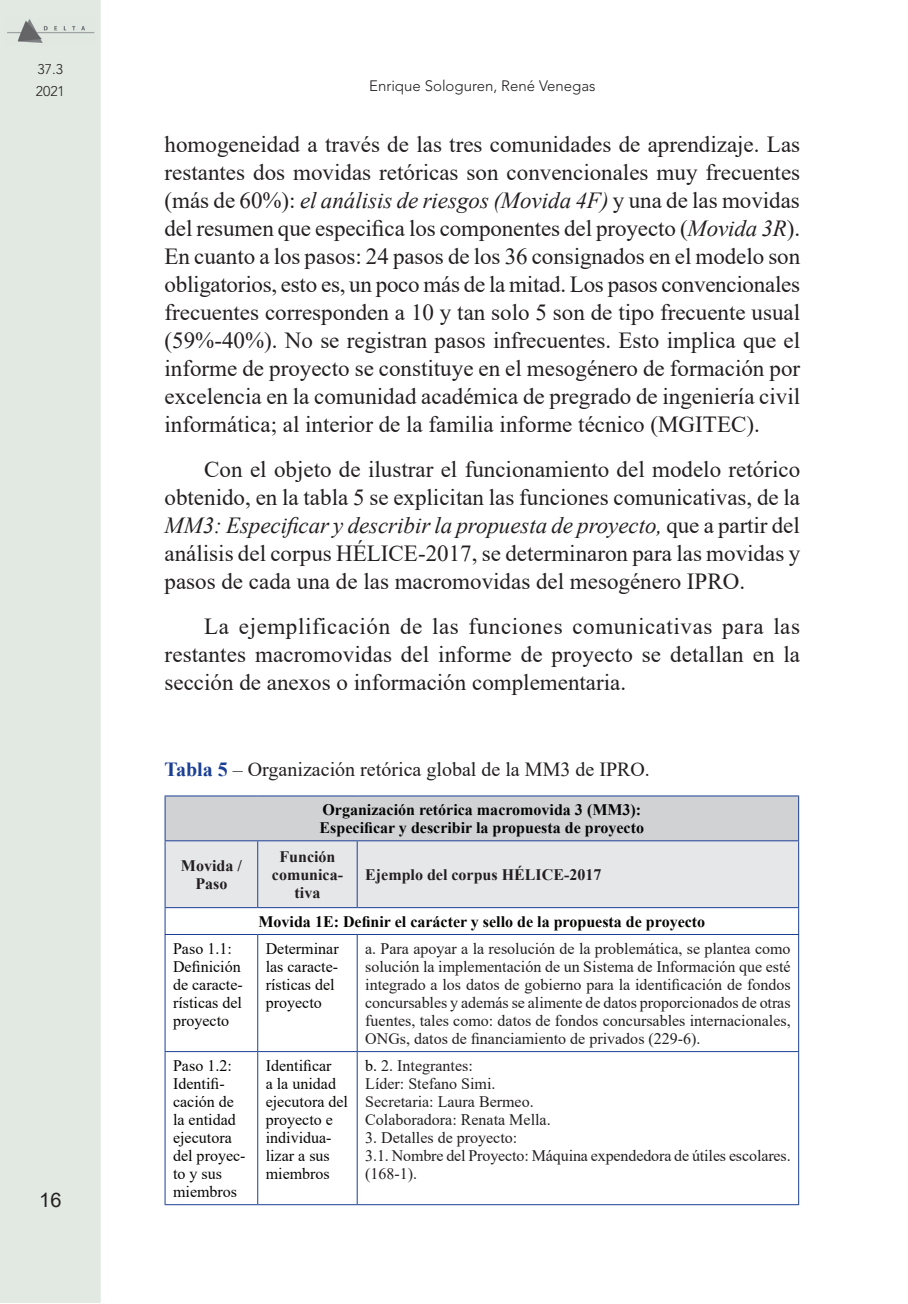
<style>
.page{position:relative;width:908px;height:1304px;background:#fff}
.page>*{position:absolute;margin:0;border:0;box-sizing:border-box;transform-origin:0 0}
.t1{font:23px/28px "Times New Roman";color:#231f20;text-align:justify}
.t2{font:20px "Times New Roman";color:#231f20}
.t3{font:20px "Arial";color:#231f20}
.t4{font:16px/18px "Times New Roman";color:#231f20}
.t5{font:16px/18px "Times New Roman";color:#040503}
.t6{font:700 16px/18px "Times New Roman";color:#040503}
.t7{font:700 16px/18px "Times New Roman";color:#231f20;text-align:center}
.t8{font:300 15px "Avenir";color:#231f20}
.t9{font:300 14px/22px "Avenir";color:#231f20}
.s1{font-style:italic}
.s2{font-weight:700;color:#1b3f94}
.s3{color:#040503}
</style>
<div class="page">
<div style="left:0;top:0;width:102px;height:1303px;background:#e1e9e2"></div>
<img style="left:7px;top:19px;width:88px;height:24px">
<div style="left:101px;top:0;width:6px;height:1304px;background:#fff"></div>
<div style="left:165px;top:796px;width:633px;height:45px;background:#d1d2d4"></div>
<hr style="left:164px;top:795px;width:93px;height:1px;background:#1b3f94">
<hr style="left:164px;top:796px;width:1px;height:44px;background:#1b3f94">
<hr style="left:257px;top:795px;width:100px;height:1px;background:#1b3f94">
<hr style="left:357px;top:795px;width:441px;height:1px;background:#1b3f94">
<hr style="left:797px;top:796px;width:1px;height:44px;background:#1b3f94">
<hr style="left:164px;top:840px;width:93px;height:1px;background:#1b3f94">
<hr style="left:257px;top:840px;width:100px;height:1px;background:#1b3f94">
<hr style="left:357px;top:840px;width:441px;height:1px;background:#1b3f94">
<svg style="left:164px;top:841px;width:634px;height:93px"></svg>
<hr style="left:164px;top:934px;width:93px;height:1px;background:#1b3f94">
<hr style="left:164px;top:935px;width:1px;height:116px;background:#1b3f94">
<hr style="left:257px;top:934px;width:100px;height:1px;background:#1b3f94">
<hr style="left:257px;top:935px;width:1px;height:116px;background:#1b3f94">
<hr style="left:357px;top:934px;width:441px;height:1px;background:#1b3f94">
<hr style="left:356px;top:935px;width:1px;height:116px;background:#1b3f94">
<hr style="left:797px;top:935px;width:1px;height:116px;background:#1b3f94">
<hr style="left:164px;top:1051px;width:93px;height:1px;background:#1b3f94">
<hr style="left:164px;top:1052px;width:1px;height:152px;background:#1b3f94">
<hr style="left:257px;top:1051px;width:100px;height:1px;background:#1b3f94">
<hr style="left:257px;top:1052px;width:1px;height:152px;background:#1b3f94">
<hr style="left:357px;top:1051px;width:441px;height:1px;background:#1b3f94">
<hr style="left:356px;top:1052px;width:1px;height:152px;background:#1b3f94">
<hr style="left:797px;top:1052px;width:1px;height:152px;background:#1b3f94">
<hr style="left:164px;top:1204px;width:93px;height:1px;background:#1b3f94">
<hr style="left:257px;top:1204px;width:100px;height:1px;background:#1b3f94">
<hr style="left:357px;top:1204px;width:441px;height:1px;background:#1b3f94">
<p class="t9" style="left:36px;top:58px;width:31px">37.3<br>2021</p>
<p class="t3" style="left:39px;top:1186px;width:24px">16</p>
<p class="t8" style="left:369px;top:77px;width:228px">Enrique Sologuren, René Venegas</p>
<p class="t1" style="left:164px;top:130px;width:637px">homogeneidad a través de las tres comunidades de aprendizaje. Las restantes dos movidas retóricas son convencionales muy frecuentes (más de 60%): <span class="s1">el análisis de riesgos (Movida 4F)</span> y una de las movidas del resumen que especifica los componentes del proyecto (<span class="s1">Movida 3R</span>).<br>En cuanto a los pasos: 24 pasos de los 36 consignados en el modelo son obligatorios, esto es, un poco más de la mitad. Los pasos convencionales frecuentes corresponden a 10 y tan solo 5 son de tipo frecuente usual (59%-40%). No se registran pasos infrecuentes. Esto implica que el informe de proyecto se constituye en el mesogénero de formación por excelencia en la comunidad académica de pregrado de ingeniería civil informática; al interior de la familia informe técnico (MGITEC).</p>
<p class="t1" style="left:164px;top:455px;width:636px;text-indent:40px">Con el objeto de ilustrar el funcionamiento del modelo retórico obtenido, en la tabla 5 se explicitan las funciones comunicativas, de la <span class="s1">MM3: Especificar y describir la propuesta de proyecto,</span> que a partir del análisis del corpus HÉLICE-2017, se determinaron para las movidas y pasos de cada una de las macromovidas del mesogénero IPRO.</p>
<p class="t1" style="left:164px;top:612px;width:636px;text-indent:40px">La ejemplificación de las funciones comunicativas para las restantes macromovidas del informe de proyecto se detallan en la sección de anexos o información complementaria.</p>
<p class="t2" style="left:164px;top:755px;width:486px"><span class="s2">Tabla 5</span> – Organización r etórica global de la MM3 de IPRO.</p>
<p class="t6" style="left:319px;top:800px;width:326px">Organización retórica macromovida 3 (MM3):<br>Especificar y describir la propuesta de proyecto</p>
<p class="t7" style="left:181px;top:856px;width:62px">Movida /<br>Paso</p>
<p class="t7" style="left:272px;top:847px;width:73px">Función comunica&shy;tiva</p>
<p class="t7" style="left:365px;top:865px;width:238px">Ejemplo del corpus HÉLICE-2017</p>
<p class="t6" style="left:258px;top:912px;width:448px">Movida 1E: Definir el carácter y sello de la propuesta de proyecto</p>
<p class="t5" style="left:173px;top:939px;width:71px">Paso 1.1:<br>Definición de caracte&shy;rísticas del proyecto</p>
<p class="t5" style="left:265px;top:939px;width:74px">Determinar las caracte&shy;rísticas del proyecto</p>
<p class="t4" style="left:365px;top:939px;width:427px;text-align:justify">a. Para apoyar a la resolución de la problemática, se plantea como solución la implementación de un Sistema de Información que esté integrado a los datos de gobierno para la identificación de fondos concursables y además se alimente de datos proporcionados de otras fuentes, tales como: datos de fondos concursables internacionales, ONGs, datos de financiamiento de privados (229-6).</p>
<p class="t5" style="left:173px;top:1056px;width:74px">Paso 1.2:<br>Identifi&shy;cación de la entidad ejecutora del proyec&shy;to y sus miembros</p>
<p class="t5" style="left:265px;top:1056px;width:84px">Identificar<br>a la unidad ejecutora del proyecto e individua&shy;lizar a sus miembros</p>
<p class="t4" style="left:365px;top:1056px;width:187px"><span class="s3">b.</span> 2. Integrantes:<br>Líder: Stefano Simi.<br>Secretaria: Laura Bermeo.<br>Colaboradora: Renata Mella.</p>
<p class="t4" style="left:365px;top:1128px;width:427px">3. Detalles de proyecto:<br>3.1. Nombre del Proyecto: Máquina expendedora de útiles escolares. (168-1).</p>
</div>
